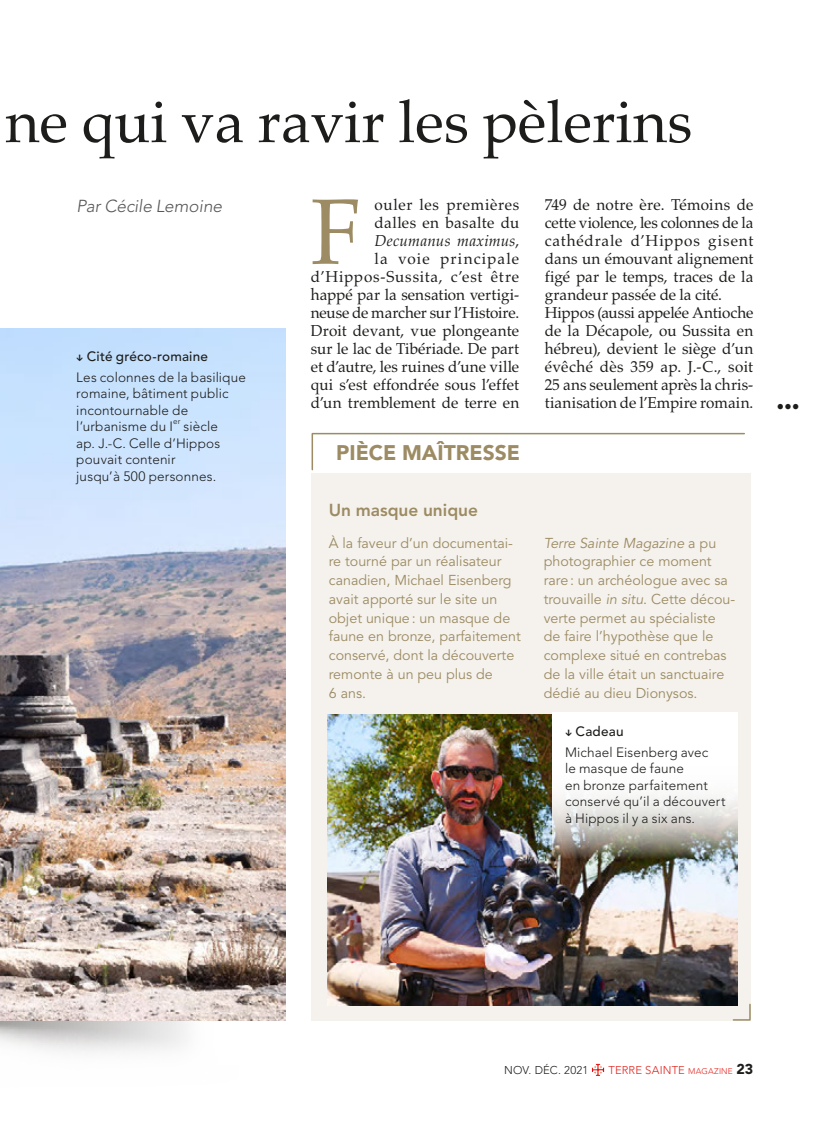
<style>
.page{position:relative;width:830px;height:1127px;background:#fff}
.page>*{position:absolute;margin:0;border:0;box-sizing:border-box;transform-origin:0 0}
.t1{font:93.15px "Palatino";color:#9c8b63}
.t2{font:59.25px "Palatino";color:#1d1d1b}
.t3{font:900 21px "Avenir";color:#9c8b63}
.t4{font:italic 300 17.25px "Avenir";color:#575756}
.t5{font:800 17.25px "Avenir";color:#9c8b63}
.t6{font:15.75px/18px "Palatino";letter-spacing:.005em;color:#1d1d1b;text-align:right}
.t7{font:14.25px/18.8px "Avenir";color:#9c8b63}
.t8{font:300 13.5px/16.5px "Avenir";letter-spacing:.01em;color:#1d1d1b}
.t9{font:300 11.25px "Avenir";letter-spacing:.015em;color:#e3231d}
.t10{font:300 11.25px "Avenir";letter-spacing:.015em;color:#1d1d1b}
.t11{font:300 8.1px "Avenir";color:#1d1d1b}
.s1{font-style:italic}
.s2{font-family:"Alegreya Sans";font-weight:700}
.s3{font-weight:500}
.s4{font-size:8.25px}
.s5{font-weight:900;font-size:14.25px;color:#1d1d1b}
</style>
<div class="page">
<svg style="left:592px;top:1064px;width:12px;height:12px"></svg>
<img style="left:0;top:1020px;width:238px;height:33px">
<img style="left:0;top:329px;width:285px;height:691px">
<div style="left:310px;top:473px;width:440px;height:547px;background:#f5f2ed"></div>
<svg style="left:311px;top:432px;width:434px;height:39px"></svg>
<svg style="left:731px;top:1003px;width:20px;height:18px"></svg>
<img style="left:327px;top:714px;width:410px;height:291px">
<img style="left:551px;top:712px;width:186px;height:168px">
<h2 class="t2" style="left:5px;top:88px;width:688px">ne qui va ravir les pèlerins</h2>
<p class="t4" style="left:77px;top:195px;width:147px">Par Cécile Lemoine</p>
<h1 class="t1" style="left:310px;top:179px;width:52px">F</h1>
<p class="t6" style="left:310px;top:196px;width:210px">ouler les premières<br>dalles en basalte du<br><span class="s1">Decumanus maximus</span>,<br>la voie principale d’Hippos-Sussita, c’est être happé par la sensation vertigi&shy;neuse de marcher sur l’Histoire.<br>Droit devant, vue plongeante sur le lac de Tibériade. De part et d’autre, les ruines d’une ville qui s’est effondrée sous l’effet d’un tremblement de terre en</p>
<p class="t6" style="left:544px;top:196px;width:210px;text-align:left">749 de notre ère. Témoins de cette violence, les colonnes de la cathédrale d’Hippos gisent dans un émouvant alignement figé par le temps, traces de la grandeur passée de la cité.<br>Hippos (aussi appelée Antioche de la Décapole, ou Sussita en hébreu), devient le siège d’un évêché dès 359 ap. J.-C., soit<br>25 ans seulement après la chris&shy;tianisation de l’Empire romain.</p>
<p class="t8" style="left:76px;top:346px;width:171px;line-height:20.7px"><span class="s2">↓</span> <span class="s3">Cité gréco-romaine<br></span>Les colonnes de la basilique</p>
<p class="t8" style="left:76px;top:385px;width:154px">romaine, bâtiment public incontournable de l’urbanisme du I</p>
<p class="t11" style="left:173px;top:417px;width:9px">er</p>
<p class="t8" style="left:76px;top:418px;width:145px;text-indent:107px">siècle ap. J.-C. Celle d’Hippos pouvait contenir jusqu’à 500 personnes.</p>
<h3 class="t3" style="left:336px;top:440px;width:185px">PIÈCE MAÎTRESSE</h3>
<p class="t5" style="left:328px;top:500px;width:151px">Un masque unique</p>
<p class="t7" style="left:328px;top:534px;width:193px">À la faveur d’un documentai&shy;re tourné par un réalisateur canadien, Michael Eisenberg avait apporté sur le site un objet unique: un masque de faune en bronze, parfaitement conservé, dont la découverte remonte à un peu plus de<br>6 ans.</p>
<p class="t7" style="left:543px;top:534px;width:193px"><span class="s1">Terre Sainte Magazine</span> a pu photographier ce moment rare: un archéologue avec sa trouvaille <span class="s1">in situ</span>. Cette décou&shy;verte permet au spécialiste de faire l’hypothèse que le complexe situé en contrebas de la ville était un sanctuaire dédié au dieu Dionysos.</p>
<p class="t8" style="left:564px;top:721px;width:145px;line-height:20.7px"><span class="s2">↓</span> <span class="s3">Cadeau<br></span>Michael Eisenberg avec</p>
<p class="t8" style="left:564px;top:760px;width:162px">le masque de faune<br>en bronze parfaitement conservé qu’il a découvert à Hippos il y a six ans.</p>
<p class="t6" style="left:775px;top:397px;width:26px">•••</p>
<p class="t10" style="left:504px;top:1064px;width:85px">Nov. Déc. 2021</p>
<p class="t9" style="left:608px;top:1064px;width:146px">TERRE SAINTE <span class="s4">MAGAZINE</span> <span class="s5">23</span></p>
</div>
